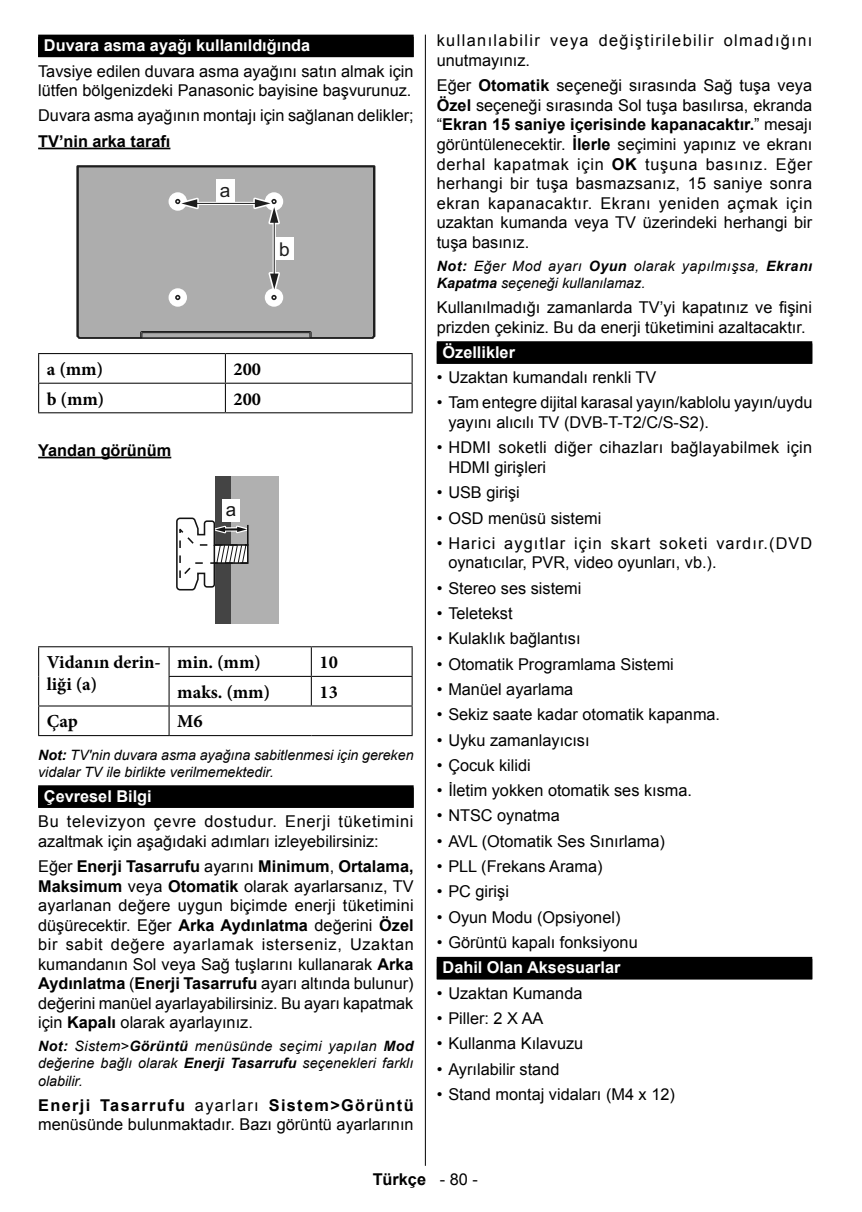
<style>
.page{position:relative;width:862px;height:1212px;background:#fff}
.page>*{position:absolute;margin:0;border:0;box-sizing:border-box;transform-origin:0 0}
.t1{font:19.12px "Arial";color:#1d1d1d}
.t2{font:18.68px "Arial";color:#131313}
.t3{font:700 18.22px/22.1px "Minion Pro";color:#000}
.t4{font:16.2px/19.6px "Arial";color:#000}
.t5{font:16.2px/19.6px "Arial";letter-spacing:.065em;color:#000}
.t6{font:700 16.2px "Arial";color:#fff}
.t7{font:16.2px/19.6px "Arial";letter-spacing:.085em;color:#000}
.t8{font:16.2px/19.6px "Arial";letter-spacing:.02em;color:#000}
.t9{font:700 16.2px "Arial";color:#000}
.t10{font:italic 14.17px/17.1px "Arial";color:#000}
.t11{font:italic 14.17px/17.1px "Arial";letter-spacing:.035em;color:#000}
.s1{font-weight:700}
.s2{font-weight:400}
</style>
<div class="page">
<hr style="left:425px;top:35px;width:1px;height:1131px;background:#000">
<div style="left:38px;top:35px;width:375px;height:22px;background:#000"></div>
<hr style="left:38px;top:148px;width:132px;height:1px;background:#000">
<hr style="left:38px;top:457px;width:133px;height:1px;background:#000">
<div style="left:38px;top:785px;width:375px;height:23px;background:#000"></div>
<div style="left:77px;top:166px;width:297px;height:173px;background:#adadad"></div>
<hr style="left:193px;top:202px;width:68px;height:3px;background:#fff">
<svg style="left:169px;top:195px;width:32px;height:17px"></svg>
<hr style="left:193px;top:203px;width:68px;height:1px;background:#1d1d1d">
<svg style="left:272px;top:227px;width:4px;height:43px"></svg>
<svg style="left:251px;top:195px;width:31px;height:32px"></svg>
<svg style="left:266px;top:270px;width:16px;height:32px"></svg>
<hr style="left:273px;top:216px;width:1px;height:59px;background:#1d1d1d">
<div style="left:216px;top:179px;width:18px;height:23px;background:#fff"></div>
<div style="left:275px;top:238px;width:18px;height:22px;background:#fff"></div>
<hr style="left:38px;top:353px;width:187px;height:1px;background:#000">
<hr style="left:225px;top:353px;width:187px;height:1px;background:#000">
<hr style="left:38px;top:383px;width:187px;height:1px;background:#000">
<svg style="left:38px;top:354px;width:1px;height:58px"></svg>
<hr style="left:225px;top:383px;width:187px;height:1px;background:#000">
<svg style="left:225px;top:354px;width:1px;height:58px"></svg>
<svg style="left:411px;top:354px;width:1px;height:58px"></svg>
<hr style="left:38px;top:412px;width:187px;height:1px;background:#000">
<hr style="left:225px;top:412px;width:187px;height:1px;background:#000">
<div style="left:215px;top:476px;width:64px;height:148px;background:#b0b0b0"></div>
<div style="left:215px;top:476px;width:16px;height:148px;background:#444"></div>
<svg style="left:176px;top:517px;width:73px;height:74px"></svg>
<div style="left:222px;top:500px;width:18px;height:22px;background:#fff"></div>
<hr style="left:38px;top:646px;width:131px;height:1px;background:#000">
<hr style="left:169px;top:646px;width:142px;height:1px;background:#000">
<hr style="left:311px;top:646px;width:101px;height:1px;background:#000">
<hr style="left:168px;top:676px;width:143px;height:1px;background:#000">
<hr style="left:311px;top:676px;width:101px;height:1px;background:#000">
<svg style="left:310px;top:647px;width:1px;height:58px"></svg>
<hr style="left:38px;top:705px;width:131px;height:1px;background:#000">
<svg style="left:38px;top:647px;width:1px;height:88px"></svg>
<hr style="left:169px;top:705px;width:142px;height:1px;background:#000">
<svg style="left:168px;top:647px;width:1px;height:88px"></svg>
<hr style="left:311px;top:705px;width:101px;height:1px;background:#000">
<svg style="left:411px;top:647px;width:1px;height:88px"></svg>
<hr style="left:38px;top:735px;width:131px;height:1px;background:#000">
<hr style="left:169px;top:735px;width:142px;height:1px;background:#000">
<hr style="left:311px;top:735px;width:101px;height:1px;background:#000">
<div style="left:436px;top:341px;width:375px;height:23px;background:#000"></div>
<div style="left:436px;top:957px;width:375px;height:22px;background:#000"></div>
<p class="t6" style="left:44px;top:35px;width:268px">Duvara asma ayağı kullanıldığında</p>
<p class="t4" style="left:38px;top:61px;width:377px">Tavsiye edilen duvara asma ayağını satın almak için lütfen bölgenizdeki Panasonic bayisine başvurunuz.</p>
<p class="t4" style="left:38px;top:106px;width:377px">Duvara asma ayağının montajı için sağlanan delikler;</p>
<p class="t9" style="left:38px;top:130px;width:134px">TV’nin arka tarafı</p>
<p class="t1" style="left:220px;top:178px;width:12px">a</p>
<p class="t1" style="left:279px;top:236px;width:12px">b</p>
<p class="t3" style="left:47px;top:358px;width:58px">a (mm)</p>
<p class="t3" style="left:233px;top:358px;width:29px">200</p>
<p class="t3" style="left:47px;top:388px;width:59px">b (mm)</p>
<p class="t3" style="left:233px;top:388px;width:29px">200</p>
<p class="t9" style="left:38px;top:439px;width:135px">Yandan görünüm</p>
<p class="t2" style="left:226px;top:497px;width:12px">a</p>
<p class="t3" style="left:47px;top:651px;width:115px">Vidanın derin&shy;liği (a)</p>
<p class="t3" style="left:177px;top:651px;width:85px">min. (mm)</p>
<p class="t3" style="left:319px;top:651px;width:20px">10</p>
<p class="t3" style="left:177px;top:681px;width:94px">maks. (mm)</p>
<p class="t3" style="left:319px;top:681px;width:20px">13</p>
<p class="t3" style="left:47px;top:710px;width:32px">Çap</p>
<p class="t3" style="left:177px;top:710px;width:27px">M6</p>
<p class="t10" style="left:38px;top:746px;width:377px"><span class="s1">Not:</span> TV'nin duvara asma ayağına sabitlenmesi için gereken vidalar TV ile birlikte verilmemektedir.</p>
<p class="t6" style="left:44px;top:785px;width:109px">Çevresel Bilgi</p>
<p class="t4" style="left:38px;top:812px;width:376px">Bu televizyon çevre dostudur. Enerji tüketimini azaltmak için aşağıdaki adımları izleyebilirsiniz:</p>
<p class="t4" style="left:38px;top:857px;width:377px;text-align:justify">Eğer <span class="s1">Enerji Tasarrufu</span> ayarını <span class="s1">Minimum</span>, <span class="s1">Ortalama, Maksimum</span> veya <span class="s1">Otomatik</span> olarak ayarlarsanız, TV ayarlanan değere uygun biçimde enerji tüketimini düşürecektir. Eğer <span class="s1">Arka Aydınlatma</span> değerini <span class="s1">Özel </span>bir sabit değere ayarlamak isterseniz, Uzaktan kumandanın Sol veya Sağ tuşlarını kullanarak <span class="s1">Arka Aydınlatma</span> (<span class="s1">Enerji Tasarrufu</span> ayarı altında bulunur) değerini manüel ayarlayabilirsiniz. Bu ayarı kapatmak için <span class="s1">Kapalı</span> olarak ayarlayınız.</p>
<p class="t10" style="left:38px;top:1038px;width:377px;text-align:justify"><span class="s1">Not:</span> Sistem&gt;<span class="s1">Görüntü</span> menüsünde seçimi yapılan <span class="s1">Mod </span>değerine bağlı olarak <span class="s1">Enerji Tasarrufu</span> seçenekleri farklı olabilir.</p>
<p class="t4" style="left:38px;top:1095px;width:377px"><span class="s1">Enerji Tasarrufu</span> ayarları <span class="s1">Sistem&gt;Görüntü </span>menüsünde bulunmaktadır. Bazı görüntü ayarlarının</p>
<p class="t7" style="left:436px;top:31px;width:377px">kullanılabilir veya değiştirilebilir olmadığını unutmayınız.</p>
<p class="t4" style="left:436px;top:76px;width:377px;text-align:justify">Eğer <span class="s1">Otomatik</span> seçeneği sırasında Sağ tuşa veya <span class="s1">Özel</span> seçeneği sırasında Sol tuşa basılırsa, ekranda “<span class="s1">Ekran 15 saniye içerisinde kapanacaktır.</span>” mesajı görüntülenecektir. <span class="s1">İlerle</span> seçimini yapınız ve ekranı derhal kapatmak için <span class="s1">OK</span> tuşuna basınız. Eğer herhangi bir tuşa basmazsanız, 15 saniye sonra ekran kapanacaktır. Ekranı yeniden açmak için uzaktan kumanda veya TV üzerindeki herhangi bir tuşa basınız.</p>
<p class="t11" style="left:436px;top:257px;width:377px"><span class="s1">Not:</span> Eğer Mod ayarı <span class="s1">Oyun</span> olarak yapılmışsa, <span class="s1">Ekranı<br>Kapatma</span> seçeneği kullanılamaz.</p>
<p class="t4" style="left:436px;top:298px;width:376px">Kullanılmadığı zamanlarda TV’yi kapatınız ve fişini prizden çekiniz. Bu da enerji tüketimini azaltacaktır.</p>
<p class="t6" style="left:442px;top:341px;width:74px">Özellikler</p>
<p class="t4" style="left:436px;top:368px;width:221px">• Uzaktan kumandalı renkli TV</p>
<p class="t4" style="left:448px;top:393px;width:365px;text-indent:-12px">• Tam entegre dijital karasal yayın/kablolu yayın/uydu yayını alıcılı TV (DVB-T-T2/C/S-S2).</p>
<p class="t8" style="left:448px;top:438px;width:365px;text-indent:-12px">• HDMI soketli diğer cihazları bağlayabilmek için<br>HDMI girişleri</p>
<p class="t4" style="left:436px;top:483px;width:85px">• USB girişi</p>
<p class="t4" style="left:436px;top:508px;width:166px">• OSD menüsü sistemi</p>
<p class="t5" style="left:448px;top:533px;width:365px;text-indent:-12px">• Harici aygıtlar için skart soketi vardır.(DVD oynatıcılar, PVR, video oyunları, vb.).</p>
<p class="t4" style="left:436px;top:578px;width:146px">• Stereo ses sistemi</p>
<p class="t4" style="left:436px;top:604px;width:77px">• Teletekst</p>
<p class="t4" style="left:436px;top:629px;width:145px">• Kulaklık bağlantısı</p>
<p class="t4" style="left:436px;top:654px;width:238px">• Otomatik Programlama Sistemi</p>
<p class="t4" style="left:436px;top:680px;width:138px">• Manüel ayarlama</p>
<p class="t4" style="left:436px;top:705px;width:285px">• Sekiz saate kadar otomatik kapanma.</p>
<p class="t4" style="left:436px;top:730px;width:154px">• Uyku zamanlayıcısı</p>
<p class="t4" style="left:436px;top:755px;width:95px">• Çocuk kilidi</p>
<p class="t4" style="left:436px;top:781px;width:257px">• İletim yokken otomatik ses kısma.</p>
<p class="t4" style="left:436px;top:806px;width:124px">• NTSC oynatma</p>
<p class="t4" style="left:436px;top:831px;width:229px">• AVL (Otomatik Ses Sınırlama)</p>
<p class="t4" style="left:436px;top:857px;width:167px">• PLL (Frekans Arama)</p>
<p class="t4" style="left:436px;top:882px;width:74px">• PC girişi</p>
<p class="t4" style="left:436px;top:907px;width:185px">• Oyun Modu (Opsiyonel)</p>
<p class="t4" style="left:436px;top:933px;width:202px">• Görüntü kapalı fonksiyonu</p>
<p class="t6" style="left:442px;top:957px;width:179px">Dahil Olan Aksesuarlar</p>
<p class="t4" style="left:436px;top:983px;width:147px">• Uzaktan Kumanda</p>
<p class="t4" style="left:436px;top:1009px;width:108px">• Piller: 2 X AA</p>
<p class="t4" style="left:436px;top:1034px;width:148px">• Kullanma Kılavuzu</p>
<p class="t4" style="left:436px;top:1059px;width:124px">• Ayrılabilir stand</p>
<p class="t4" style="left:436px;top:1084px;width:239px">• Stand montaj vidaları (M4 x 12)</p>
<p class="t9" style="left:372px;top:1168px;width:106px">Türkçe <span class="s2">- 80 -</span></p>
</div>
